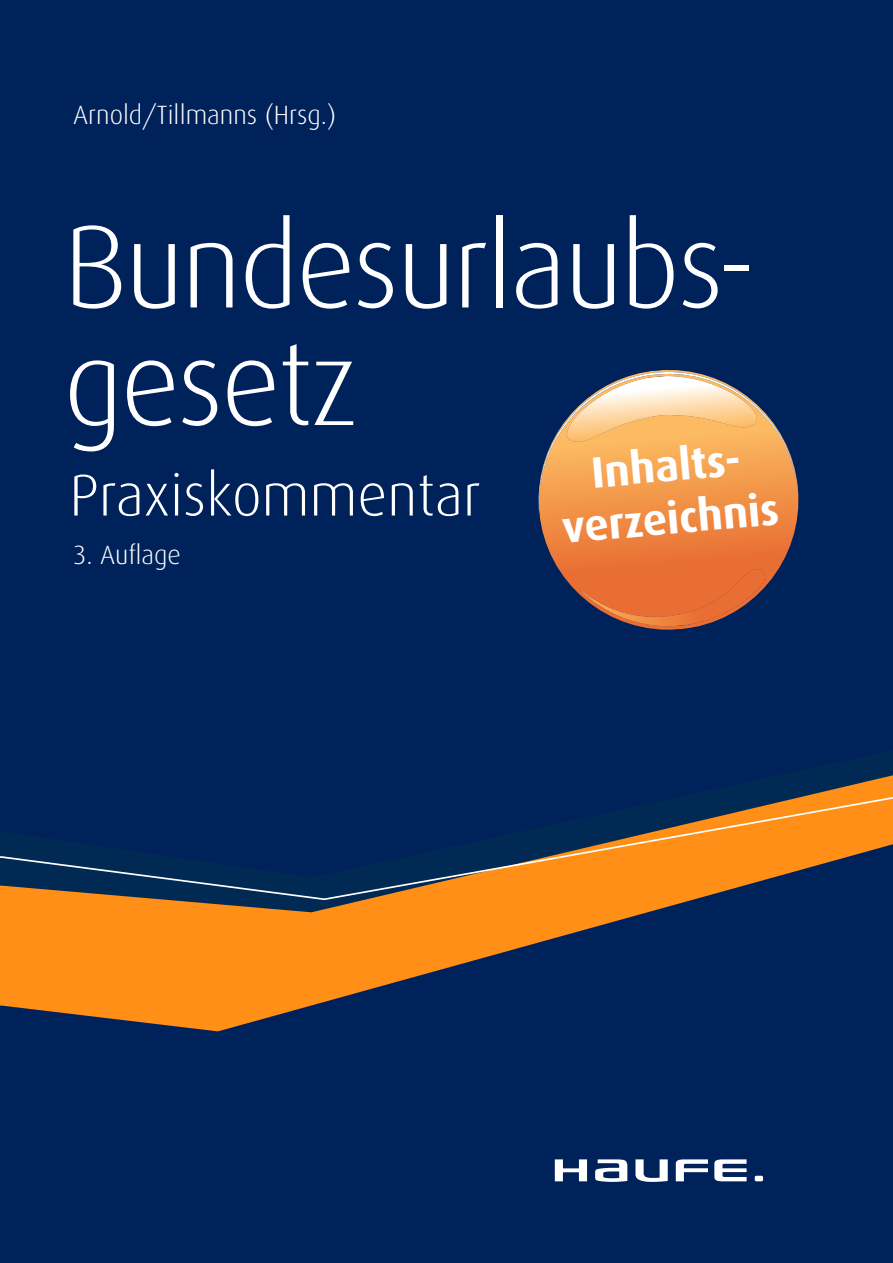
<style>
.page{position:relative;width:893px;height:1263px;background:#00225b}
.page>*{position:absolute;margin:0;border:0;box-sizing:border-box;transform-origin:0 0}
.t1{font:300 117.6px/117.6px "Dax";letter-spacing:-.02em;color:#fff}
.t2{font:300 58.8px "Dax";color:#fff}
.t3{font:700 43.95px/52.8px "Dax";color:#fff;text-align:center}
.t4{font:300 26.4px "Dax";color:#fff}
</style>
<div class="page">
<svg style="left:635px;top:1159px;width:33px;height:23px"></svg>
<svg style="left:555px;top:1159px;width:32px;height:22px"></svg>
<svg style="left:676px;top:1159px;width:32px;height:22px"></svg>
<svg style="left:714px;top:1159px;width:33px;height:22px"></svg>
<svg style="left:755px;top:1176px;width:8px;height:5px"></svg>
<svg style="left:595px;top:1159px;width:32px;height:23px"></svg>
<svg style="left:6px;top:775px;width:887px;height:257px"></svg>
<svg style="left:0;top:794px;width:893px;height:212px"></svg>
<svg style="left:539px;top:491px;width:260px;height:139px"></svg>
<svg style="left:578px;top:562px;width:191px;height:67px"></svg>
<svg style="left:538px;top:370px;width:260px;height:144px"></svg>
<p class="t4" style="left:73px;top:104px;width:265px">Arnold/Tillmanns (Hrsg.)</p>
<h1 class="t1" style="left:64px;top:215px;width:694px">Bundesurlaubs&shy;gesetz</h1>
<h2 class="t2" style="left:69px;top:470px;width:413px">Praxiskommentar</h2>
<h3 class="t3" style="left:555px;top:452px;width:219px;rotate:-5deg">Inhalts - verzeichnis</h3>
<p class="t4" style="left:73px;top:543px;width:109px">3. Auflage</p>
</div>
